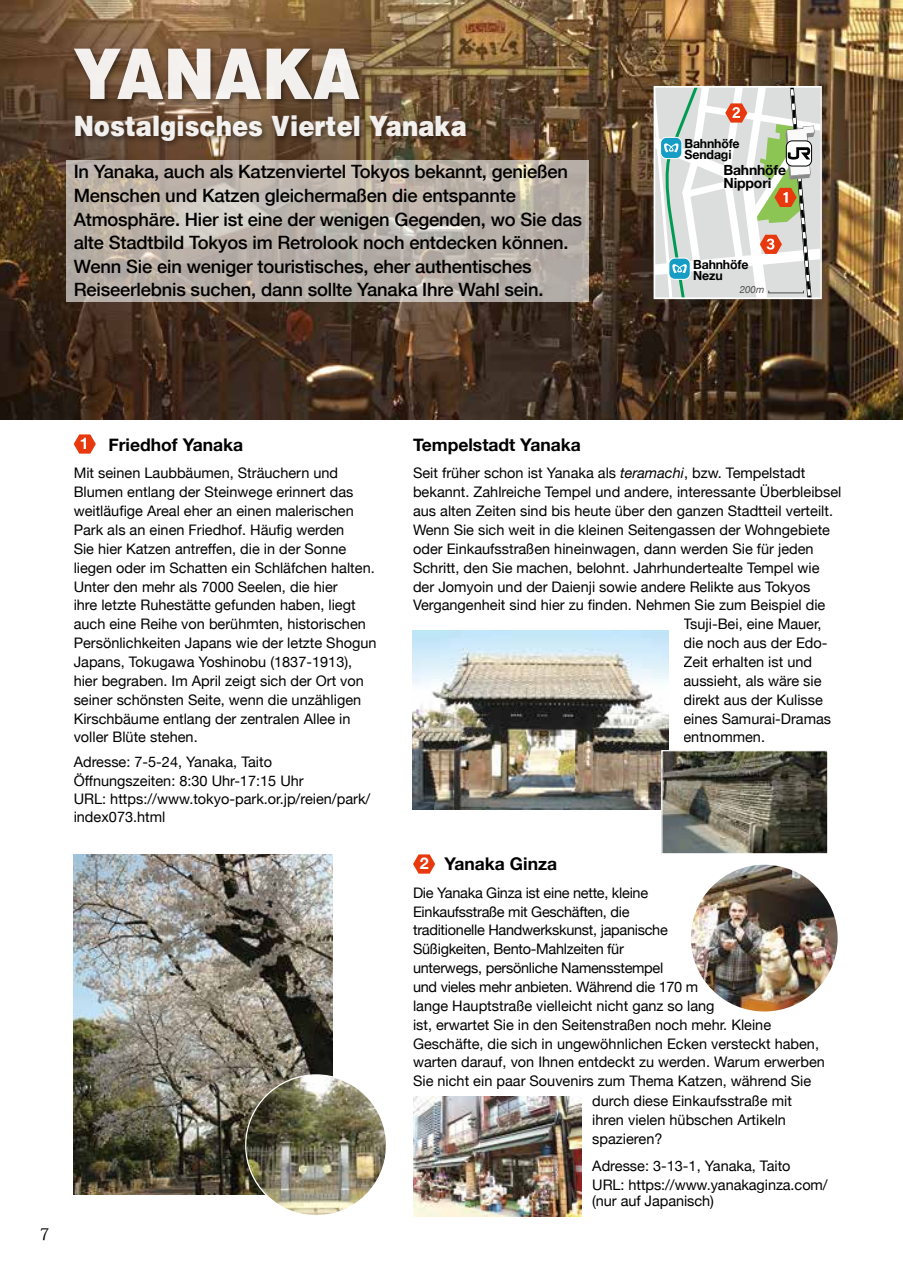
<style>
.page{position:relative;width:903px;height:1275px;background:#fff}
.page>*{position:absolute;margin:0;border:0;box-sizing:border-box;transform-origin:0 0}
.t1{font:900 70px "Helvetica LT Std";color:#fff;scale:.87 1}
.t2{font:900 28px "Helvetica LT Std";color:#fff;scale:.87 1}
.t3{font:500 18.38px/23.6px "Helvetica Neue";letter-spacing:-.01em;color:#000}
.t4{font:700 17.5px "Helvetica Neue";color:#000}
.t5{font:16.1px "Koz Min Pr 6 N";color:#000}
.t6{font:14.53px/18.9px "Helvetica Neue";color:#000}
.t7{font:700 14px/13px "Helvetica Neue";letter-spacing:-.015em;color:#000}
.t8{font:700 12.6px/11.2px "Helvetica Neue";letter-spacing:-.015em;color:#000}
.t9{font:italic 9.97px "Helvetica Neue";color:#4c4948}
.s1{font-size:16.1px;color:#fff}
.s2{font-style:italic}
</style>
<div class="page">
<img style="left:0;top:0;width:903px;height:419px">
<div style="left:653px;top:86px;width:169px;height:213px;border:2px solid #fff"></div>
<svg style="left:654px;top:87px;width:166px;height:211px"></svg>
<div style="left:768px;top:290px;width:36px;height:3px;border:1px solid #4c4948"></div>
<div style="left:71px;top:45px;width:402px;height:103px;background:#000;opacity:.5"></div>
<svg style="left:66px;top:160px;width:523px;height:141px;background:#bbb3ab"></svg>
<img style="left:74px;top:854px;width:258px;height:340px">
<svg style="left:74px;top:434px;width:22px;height:20px"></svg>
<svg style="left:413px;top:854px;width:22px;height:20px"></svg>
<img style="left:413px;top:1096px;width:168px;height:120px">
<img style="left:691px;top:865px;width:147px;height:146px;border-radius:73px">
<img style="left:246px;top:1075px;width:140px;height:141px;border-radius:70px">
<img style="left:412px;top:631px;width:256px;height:178px">
<img style="left:663px;top:752px;width:163px;height:100px">
<div style="left:661px;top:750px;width:167px;height:104px;border:1px solid #fff"></div>
<h1 class="t1" style="left:74px;top:28px;width:331px">YANAKA</h1>
<h2 class="t2" style="left:74px;top:108px;width:454px">Nostalgisches Viertel Yanaka</h2>
<p class="t3" style="left:74px;top:159px;width:510px">In Yanaka, auch als Katzenviertel Tokyos bekannt, genießen Menschen und Katzen gleichermaßen die entspannte Atmosphäre. Hier ist eine der wenigen Gegenden, wo Sie das alte Stadtbild Tokyos im Retrolook noch entdecken können.<br>Wenn Sie ein weniger touristisches, eher authentisches Reiseerlebnis suchen, dann sollte Yanaka Ihre Wahl sein.</p>
<p class="t8" style="left:684px;top:138px;width:57px">Bahnhöfe<br>Sendagi</p>
<p class="t7" style="left:723px;top:163px;width:64px">Bahnhöfe<br>Nippori</p>
<p class="t8" style="left:693px;top:259px;width:57px">Bahnhöfe<br>Nezu</p>
<p class="t9" style="left:740px;top:283px;width:26px">200m</p>
<p class="t5" style="left:40px;top:1225px;width:11px">7</p>
<p class="t4" style="left:80px;top:431px;width:165px"><span class="s1">1</span> Friedhof Yanaka</p>
<p class="t4" style="left:413px;top:431px;width:169px">Tempelstadt Yanaka</p>
<p class="t6" style="left:74px;top:465px;width:304px">Mit seinen Laubbäumen, Sträuchern und Blumen entlang der Steinwege erinnert das weitläufige Areal eher an einen malerischen Park als an einen Friedhof. Häufig werden<br>Sie hier Katzen antreffen, die in der Sonne liegen oder im Schatten ein Schläfchen halten.<br>Unter den mehr als 7000 Seelen, die hier<br>ihre letzte Ruhestätte gefunden haben, liegt auch eine Reihe von berühmten, historischen Persönlichkeiten Japans wie der letzte Shogun Japans, Tokugawa Yoshinobu (1837-1913), hier begraben. Im April zeigt sich der Ort von seiner schönsten Seite, wenn die unzähligen Kirschbäume entlang der zentralen Allee in voller Blüte stehen.</p>
<p class="t6" style="left:74px;top:754px;width:298px;line-height:18.2px">Adresse: 7-5-24, Yanaka, Taito Öffnungszeiten: 8:30 Uhr-17:15 Uhr<br>URL: https://www.tokyo-park.or.jp/reien/park/ index073.html</p>
<p class="t4" style="left:420px;top:850px;width:139px"><span class="s1">2</span> Yanaka Ginza</p>
<p class="t6" style="left:413px;top:884px;width:413px">Die Yanaka Ginza ist eine nette, kleine<br>Einkaufsstraße mit Geschäften, die<br>traditionelle Handwerkskunst, japanische<br>Süßigkeiten, Bento-Mahlzeiten für<br>unterwegs, persönliche Namensstempel<br>und vieles mehr anbieten. Während die 170 m<br>lange Hauptstraße vielleicht nicht ganz so lang<br>ist, erwartet Sie in den Seitenstraßen noch mehr. Kleine Geschäfte, die sich in ungewöhnlichen Ecken versteckt haben, warten darauf, von Ihnen entdeckt zu werden. Warum erwerben Sie nicht ein paar Souvenirs zum Thema Katzen, während Sie</p>
<p class="t6" style="left:413px;top:465px;width:394px">Seit früher schon ist Yanaka als <span class="s2">teramachi</span>, bzw. Tempelstadt</p>
<p class="t6" style="left:413px;top:483px;width:430px">bekannt. Zahlreiche Tempel und andere, interessante Überbleibsel</p>
<p class="t6" style="left:413px;top:502px;width:421px">aus alten Zeiten sind bis heute über den ganzen Stadtteil verteilt.</p>
<p class="t6" style="left:413px;top:521px;width:418px">Wenn Sie sich weit in die kleinen Seitengassen der Wohngebiete</p>
<p class="t6" style="left:413px;top:540px;width:402px">oder Einkaufsstraßen hineinwagen, dann werden Sie für jeden</p>
<p class="t6" style="left:413px;top:559px;width:408px">Schritt, den Sie machen, belohnt. Jahrhundertealte Tempel wie</p>
<p class="t6" style="left:413px;top:578px;width:399px">der Jomyoin und der Daienji sowie andere Relikte aus Tokyos</p>
<p class="t6" style="left:413px;top:597px;width:414px">Vergangenheit sind hier zu finden. Nehmen Sie zum Beispiel die</p>
<p class="t6" style="left:683px;top:615px;width:140px">Tsuji-Bei, eine Mauer,</p>
<p class="t6" style="left:683px;top:634px;width:145px">die noch aus der Edo-</p>
<p class="t6" style="left:683px;top:653px;width:130px">Zeit erhalten ist und</p>
<p class="t6" style="left:683px;top:672px;width:139px">aussieht, als wäre sie</p>
<p class="t6" style="left:683px;top:691px;width:141px">direkt aus der Kulisse</p>
<p class="t6" style="left:683px;top:710px;width:149px">eines Samurai-Dramas</p>
<p class="t6" style="left:683px;top:729px;width:83px">entnommen.</p>
<p class="t6" style="left:592px;top:1092px;width:201px">durch diese Einkaufsstraße mit ihren vielen hübschen Artikeln spazieren?</p>
<p class="t6" style="left:592px;top:1157px;width:237px">Adresse: 3-13-1, Yanaka, Taito<br>URL: https://www.yanakaginza.com/</p>
<p class="t6" style="left:592px;top:1192px;width:123px">(nur auf Japanisch)</p>
</div>
